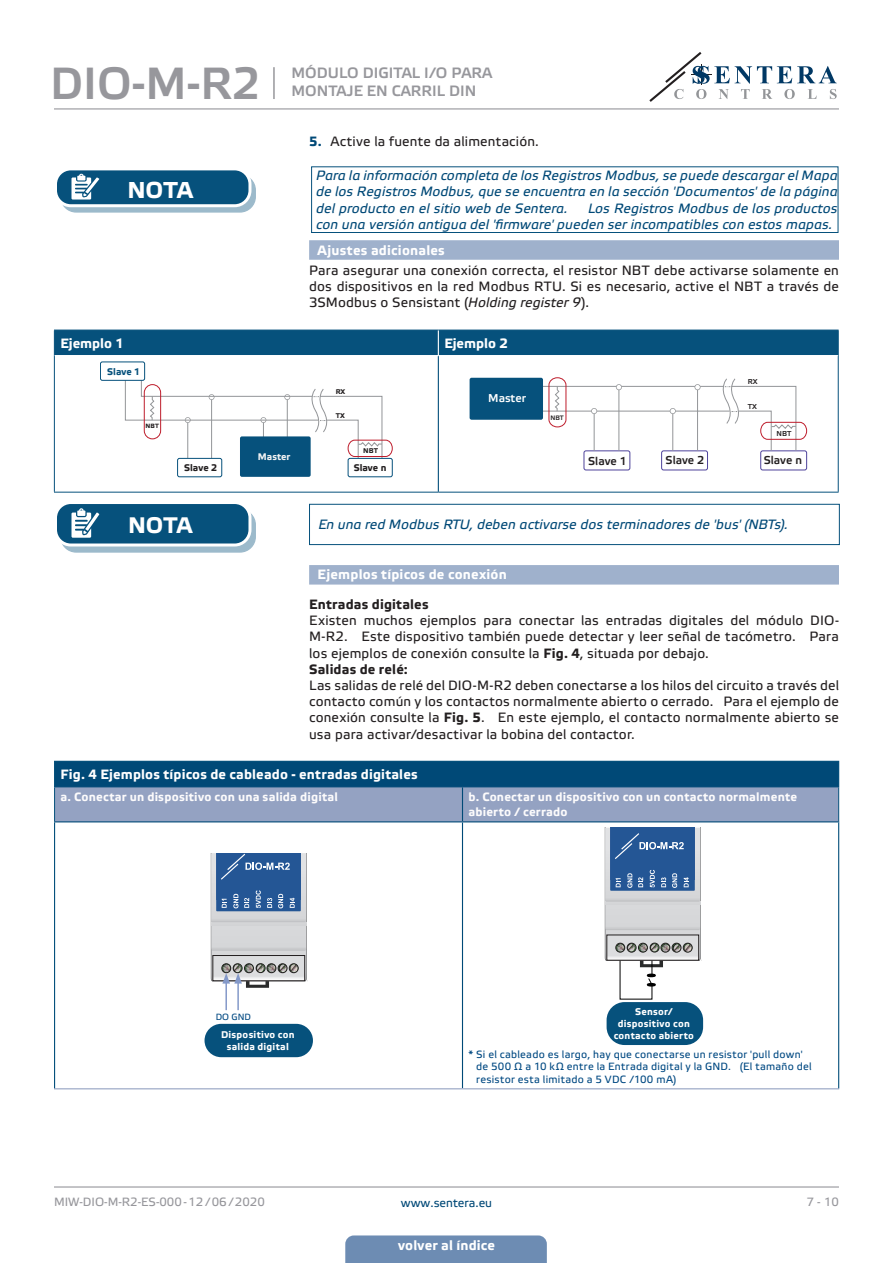
<style>
.page{position:relative;width:893px;height:1263px;background:#fff}
.page>*{position:absolute;margin:0;border:0;box-sizing:border-box;transform-origin:0 0}
.t1{font:45px "Etelka Medium Pro";color:#97979c}
.t2{font:700 22.95px "Etelka Text Pro";color:#fff}
.t3{font:700 22.5px "Etelka Text Pro";color:#fff}
.t4{font:15px "Etelka Medium Pro";color:#97979c}
.body{font:13.5px/16.2px "Etelka Text Pro";letter-spacing:.015em;color:#231f20;text-align:justify}
.attention{font:italic 13.5px/16.2px "Etelka Text Pro";letter-spacing:.01em;color:#004977;text-align:justify}
.table_text{font:700 13.5px "Etelka Text Pro";letter-spacing:.01em;color:#fff}
.Number-roman{font:700 13.5px "Etelka Text Pro";letter-spacing:.015em;color:#fff}
.body-2{font:700 13.5px "Etelka Text Pro";letter-spacing:.01em;color:#231f20}
.head-table{font:700 13.5px "Etelka Text Pro";color:#fff}
.t5{font:13.2px "Verdana";color:#231f20}
.table_text-2{font:700 12px/14.4px "Etelka Text Pro";letter-spacing:.015em;color:#fcfbfc}
.t6{font:12px "Etelka Text Pro";color:#97979c}
.t7{font:12px "Etelka Text Pro";color:#004977}
.t8{font:11.4px "Etelka Medium Pro";color:#231f20}
.t9{font:11.4px "Etelka Medium Pro";color:#fff}
.table_text-3{font:10.5px/12.6px "Etelka Text Pro";letter-spacing:.025em;color:#004982}
.table_text-4{font:700 9.75px/11.7px "Etelka Text Pro";letter-spacing:.025em;color:#fff;text-align:center}
.t10{font:700 9.6px "Etelka Text Pro";color:#231f20}
.t11{font:700 9.6px "Etelka Text Pro";color:#f2f3f4}
.t12{font:700 9.6px "Etelka Text Pro";color:#06517c}
.t13{font:9px "Etelka Text Pro";color:#004982}
.t14{font:7.2px "Etelka Medium Pro";color:#231f20}
.t15{font:700 6.9px "Etelka Text Pro";color:#231f20}
.t16{font:6.45px "Etelka Medium Pro";color:#231f20}
.t17{font:700 6.15px "Etelka Text Pro";color:#231f20}
.s1{font-weight:700;color:#004977}
.s2{font-style:italic}
.s3{font-weight:700}
</style>
<div class="page">
<hr style="left:54px;top:108px;width:785px;height:1px;background:#97979c">
<hr style="left:54px;top:1186px;width:785px;height:1px;background:#97979c">
<svg style="left:649px;top:52px;width:188px;height:50px"></svg>
<div style="left:345px;top:1235px;width:202px;height:28px;background:#6d8cb3"></div>
<div style="left:309px;top:240px;width:530px;height:20px;background:#9fb1cc"></div>
<div style="left:309px;top:565px;width:530px;height:20px;background:#9fb1cc"></div>
<div style="left:311px;top:166px;width:527px;height:67px;border:1px solid #06517c"></div>
<svg style="left:61px;top:175px;width:194px;height:37px"></svg>
<div style="left:60px;top:174px;width:196px;height:39px;border:1px solid #06517c;border-radius:15px"></div>
<div style="left:56px;top:169px;width:194px;height:37px;background:#06517c;border-radius:15px"></div>
<div style="left:54px;top:167px;width:197px;height:40px;border:3px solid #fff;border-radius:15px"></div>
<svg style="left:71px;top:174px;width:34px;height:33px"></svg>
<hr style="left:54px;top:356px;width:1px;height:136px;background:#06517c">
<hr style="left:838px;top:356px;width:1px;height:136px;background:#06517c">
<hr style="left:54px;top:492px;width:384px;height:1px;background:#06517c">
<hr style="left:438px;top:492px;width:401px;height:1px;background:#06517c">
<div style="left:54px;top:330px;width:785px;height:26px;background:#06517c"></div>
<hr style="left:55px;top:355px;width:383px;height:1px;background:#fff">
<hr style="left:438px;top:355px;width:400px;height:1px;background:#fff">
<hr style="left:438px;top:356px;width:1px;height:136px;background:#06517c">
<div style="left:177px;top:458px;width:45px;height:19px;border:1px solid #06517c;border-radius:2px"></div>
<div style="left:348px;top:458px;width:45px;height:19px;border:1px solid #06517c;border-radius:2px"></div>
<div style="left:240px;top:436px;width:71px;height:41px;background:#06517c;border-radius:2px"></div>
<svg style="left:125px;top:366px;width:268px;height:95px"></svg>
<div style="left:100px;top:362px;width:45px;height:18px;background:#fff;border-radius:2px"></div>
<div style="left:100px;top:362px;width:45px;height:19px;border:1px solid #06517c;border-radius:2px"></div>
<div style="left:661px;top:450px;width:47px;height:20px;border:1px solid #4e439b;border-radius:2px"></div>
<hr style="left:529px;top:411px;width:201px;height:1px;background:#939598">
<hr style="left:536px;top:386px;width:188px;height:1px;background:#939598">
<div style="left:584px;top:450px;width:46px;height:20px;border:1px solid #4e439b;border-radius:2px"></div>
<div style="left:760px;top:450px;width:47px;height:20px;border:1px solid #4e439b;border-radius:2px"></div>
<div style="left:470px;top:378px;width:73px;height:42px;background:#06517c;border-radius:2px"></div>
<svg style="left:548px;top:377px;width:259px;height:74px"></svg>
<svg style="left:61px;top:509px;width:194px;height:43px"></svg>
<div style="left:60px;top:509px;width:196px;height:44px;border:1px solid #06517c;border-radius:15px"></div>
<div style="left:56px;top:502px;width:194px;height:43px;background:#06517c;border-radius:15px"></div>
<div style="left:54px;top:501px;width:197px;height:45px;border:3px solid #fff;border-radius:15px"></div>
<svg style="left:71px;top:508px;width:34px;height:38px"></svg>
<div style="left:309px;top:504px;width:531px;height:41px;border:1px solid #06517c"></div>
<hr style="left:462px;top:822px;width:1px;height:266px;background:#004977">
<hr style="left:54px;top:1088px;width:408px;height:1px;background:#94a2c2">
<hr style="left:462px;top:1088px;width:377px;height:1px;background:#94a2c2">
<svg style="left:54px;top:762px;width:785px;height:60px;background:#537ba1"></svg>
<hr style="left:54px;top:822px;width:1px;height:266px;background:#06517c">
<hr style="left:838px;top:822px;width:1px;height:266px;background:#06517c">
<hr style="left:54px;top:761px;width:408px;height:1px;background:#06517c">
<hr style="left:462px;top:761px;width:377px;height:1px;background:#06517c">
<hr style="left:54px;top:787px;width:1px;height:34px;background:#06517c">
<hr style="left:838px;top:787px;width:1px;height:34px;background:#06517c">
<hr style="left:312px;top:853px;width:1px;height:128px;background:#231f20">
<div style="left:205px;top:1024px;width:108px;height:33px;background:#06517c;border-radius:17px"></div>
<hr style="left:225px;top:981px;width:2px;height:29px;background:#8499c9">
<hr style="left:237px;top:981px;width:2px;height:29px;background:#8499c9">
<svg style="left:211px;top:853px;width:97px;height:135px;background:#92a4ba"></svg>
<div style="left:607px;top:1002px;width:96px;height:43px;background:#06517c;border-radius:18px"></div>
<svg style="left:605px;top:828px;width:96px;height:172px"></svg>
<hr style="left:273px;top:67px;width:2px;height:32px;background:#97979c">
<h1 class="t1" style="left:50px;top:59px;width:212px">DIO-M-R2</h1>
<p class="t2" style="left:127px;top:177px;width:67px">NOTA</p>
<p class="t4" style="left:292px;top:65px;width:202px">MÓDULO DIGITAL I/O PARA</p>
<p class="t4" style="left:292px;top:83px;width:186px">MONTAJE EN CARRIL DIN</p>
<p class="body" style="left:309px;top:134px;width:231px"><span class="s1">5.</span> Active la fuente da alimentación.</p>
<p class="attention" style="left:316px;top:168px;width:523px">Para la información completa de los Registros Modbus, se puede descargar el Mapa de los Registros Modbus, que se encuentra en la sección 'Documentos' de la página del producto en el sitio web de Sentera.</p>
<p class="attention" style="left:316px;top:201px;width:523px;text-indent:272px">Los Registros Modbus de los productos con una versión antigua del 'firmware' pueden ser incompatibles con estos mapas.</p>
<p class="Number-roman" style="left:318px;top:242px;width:129px">Ajustes adicionales</p>
<p class="body" style="left:309px;top:263px;width:531px">Para asegurar una conexión correcta, el resistor NBT debe activarse solamente en dos dispositivos en la red Modbus RTU. Si es necesario, active el NBT a través de 3SModbus o Sensistant (<span class="s2">Holding register 9</span>).</p>
<p class="head-table" style="left:60px;top:336px;width:65px">Ejemplo 1</p>
<p class="head-table" style="left:444px;top:336px;width:65px">Ejemplo 2</p>
<p class="t15" style="left:336px;top:388px;width:11px">RX</p>
<p class="t15" style="left:336px;top:412px;width:11px">ТX</p>
<p class="t15" style="left:363px;top:447px;width:16px">NBT</p>
<p class="t12" style="left:107px;top:367px;width:35px">Slave 1</p>
<p class="t9" style="left:488px;top:392px;width:39px">Master</p>
<p class="t17" style="left:146px;top:423px;width:15px">NBT</p>
<p class="t11" style="left:258px;top:451px;width:34px">Master</p>
<p class="t10" style="left:184px;top:462px;width:35px">Slave 2</p>
<p class="t10" style="left:354px;top:462px;width:34px">Slave n</p>
<p class="t16" style="left:550px;top:414px;width:15px">NBT</p>
<p class="t8" style="left:588px;top:455px;width:40px">Slave 1</p>
<p class="t8" style="left:666px;top:454px;width:40px">Slave 2</p>
<p class="t14" style="left:748px;top:378px;width:11px">RX</p>
<p class="t14" style="left:748px;top:402px;width:11px">ТX</p>
<p class="t14" style="left:776px;top:429px;width:16px">NBT</p>
<p class="t8" style="left:764px;top:454px;width:40px">Slave n</p>
<p class="t3" style="left:128px;top:513px;width:66px">NOTA</p>
<p class="attention" style="left:318px;top:517px;width:471px">En una red Modbus RTU, deben activarse dos terminadores de 'bus' (NBTs).</p>
<p class="Number-roman" style="left:318px;top:567px;width:191px">Ejemplos típicos de conexión</p>
<p class="body-2" style="left:309px;top:597px;width:121px">Entradas digitales</p>
<p class="body" style="left:309px;top:613px;width:531px">Existen muchos ejemplos para conectar las entradas digitales del módulo DIO-M-R2. Este dispositivo también puede detectar y leer señal de tacómetro. Para los ejemplos de conexión consulte la <span class="s3">Fig. 4</span>, situada por debajo.</p>
<p class="body-2" style="left:309px;top:662px;width:100px">Salidas de relé:</p>
<p class="body" style="left:309px;top:678px;width:531px">Las salidas de relé del DIO-M-R2 deben conectarse a los hilos del circuito a través del contacto común y los contactos normalmente abierto o cerrado. Para el ejemplo de conexión consulte la <span class="s3">Fig. 5</span>. En este ejemplo, el contacto normalmente abierto se usa para activar/desactivar la bobina del contactor.</p>
<p class="table_text" style="left:61px;top:767px;width:359px">Fig. 4 Ejemplos típicos de cableado - entradas digitales</p>
<p class="table_text-2" style="left:61px;top:791px;width:279px">a. Conectar un dispositivo con una salida digital</p>
<p class="table_text-2" style="left:468px;top:791px;width:330px">b. Conectar un dispositivo con un contacto normalmente abierto / cerrado</p>
<p class="t5" style="left:638px;top:705px;width:48px">35 mm</p>
<p class="t13" style="left:216px;top:1011px;width:37px">DO GND</p>
<p class="table_text-4" style="left:221px;top:1029px;width:75px">Dispositivo con salida digital</p>
<p class="table_text-4" style="left:614px;top:1007px;width:82px">Sensor/ dispositivo con contacto abierto</p>
<p class="table_text-3" style="left:476px;top:1048px;width:337px;text-indent:-8px">* Si el cableado es largo, hay que conectarse un resistor 'pull down' de 500 Ω a 10 kΩ entre la Entrada digital y la GND. (El tamaño del resistor esta limitado a 5 VDC /100 mA)</p>
<p class="t6" style="left:54px;top:1195px;width:212px">MIW-DIO-M-R2-ES-000 - 12 / 06 / 2020</p>
<p class="t7" style="left:401px;top:1196px;width:93px">www.sentera.eu</p>
<p class="t6" style="left:806px;top:1195px;width:34px">7 - 10</p>
<p class="table_text" style="left:398px;top:1238px;width:98px">volver al índice</p>
</div>
